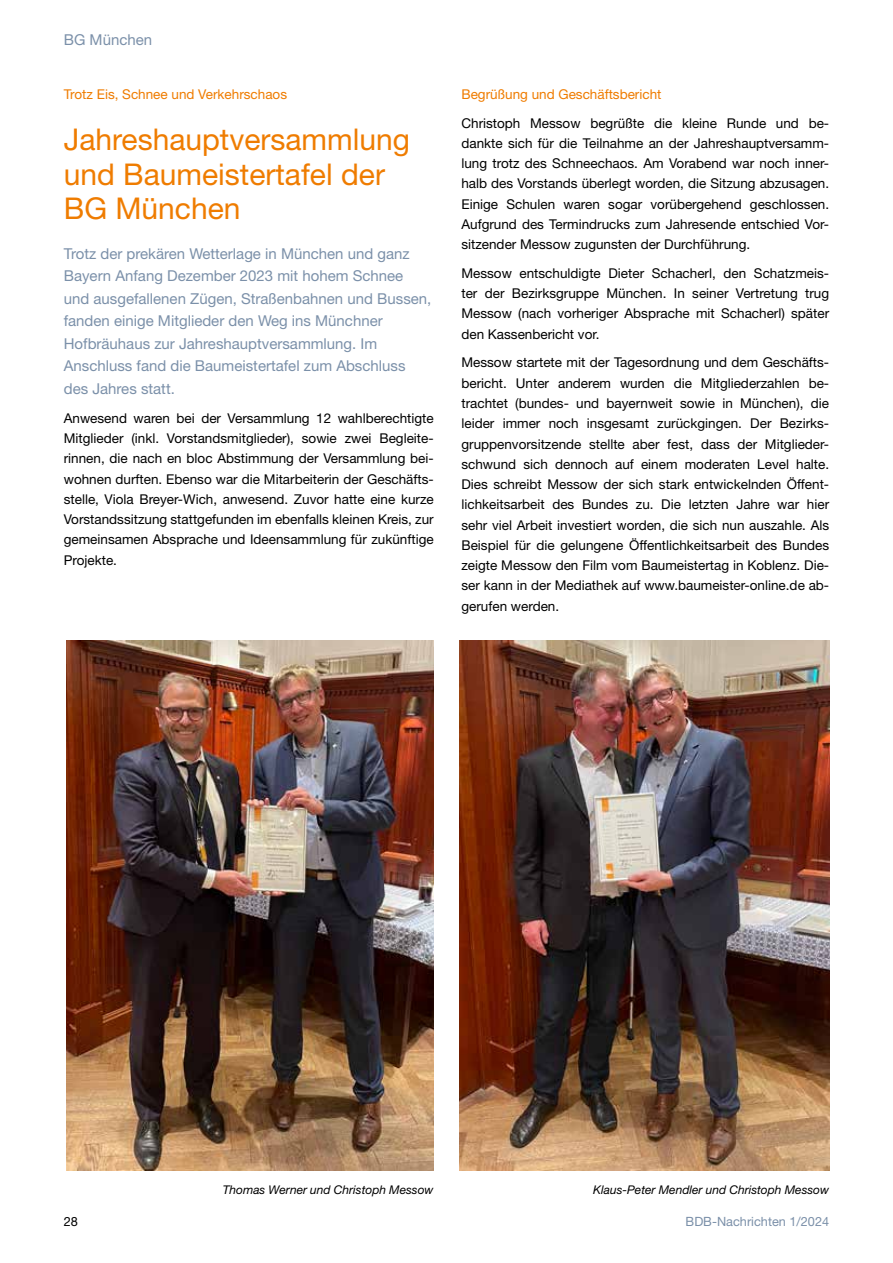
<style>
.page{position:relative;width:893px;height:1263px;background:#fff}
.page>*{position:absolute;margin:0;border:0;box-sizing:border-box;transform-origin:0 0}
.t1{font:30px/34.5px "Helvetica Neue LT Std";color:#ef7c00}
.t2{font:15px/22.5px "Helvetica Neue LT Std";color:#7b90a9}
.t3{font:13.5px/20.2px "Helvetica Neue LT Std";color:#000;text-align:justify}
.t4{font:13.5px "Helvetica Neue LT Std";color:#ef7c00}
.t5{font:12.75px "Helvetica Neue LT Std";color:#7b90a9}
.t6{font:12.75px "Helvetica Neue LT Std";color:#000}
.t7{font:italic 12px "Helvetica Neue LT Std";color:#000}
</style>
<div class="page">
<img style="left:67px;top:640px;width:367px;height:530px">
<img style="left:459px;top:640px;width:370px;height:530px">
<p class="t2" style="left:64px;top:28px;width:90px">BG München</p>
<p class="t4" style="left:64px;top:86px;width:225px">Trotz Eis, Schnee und Verkehrschaos</p>
<h1 class="t1" style="left:64px;top:122px;width:348px">Jahreshauptversammlung und Baumeistertafel der<br>BG München</h1>
<p class="t2" style="left:64px;top:242px;width:369px">Trotz der prekären Wetterlage in München und ganz Bayern Anfang Dezember 2023 mit hohem Schnee und ausgefallenen Zügen, Straßenbahnen und Bussen, fanden einige Mitglieder den Weg ins Münchner Hofbräuhaus zur Jahreshauptversammlung. Im Anschluss fand die Baumeistertafel zum Abschluss des Jahres statt.</p>
<p class="t3" style="left:64px;top:408px;width:371px">Anwesend waren bei der Versammlung 12 wahlberechtigte Mitglieder (inkl. Vorstandsmitglieder), sowie zwei Begleite&shy;rinnen, die nach en bloc Abstimmung der Versammlung bei&shy;wohnen durften. Ebenso war die Mitarbeiterin der Geschäfts&shy;stelle, Viola Breyer-Wich, anwesend. Zuvor hatte eine kurze Vorstandssitzung stattgefunden im ebenfalls kleinen Kreis, zur gemeinsamen Absprache und Ideensammlung für zukünftige Projekte.</p>
<p class="t4" style="left:461px;top:86px;width:202px">Begrüßung und Geschäftsbericht</p>
<p class="t3" style="left:461px;top:113px;width:369px">Christoph Messow begrüßte die kleine Runde und be&shy;dankte sich für die Teilnahme an der Jahreshauptversamm&shy;lung trotz des Schneechaos. Am Vorabend war noch inner&shy;halb des Vorstands überlegt worden, die Sitzung abzusagen.<br>Einige Schulen waren sogar vorübergehend geschlossen.<br>Aufgrund des Termindrucks zum Jahresende entschied Vor&shy;sitzender Messow zugunsten der Durchführung.</p>
<p class="t3" style="left:461px;top:263px;width:369px">Messow entschuldigte Dieter Schacherl, den Schatzmeis&shy;ter der Bezirksgruppe München. In seiner Vertretung trug Messow (nach vorheriger Absprache mit Schacherl) später den Kassenbericht vor.</p>
<p class="t3" style="left:461px;top:352px;width:369px">Messow startete mit der Tagesordnung und dem Geschäfts&shy;bericht. Unter anderem wurden die Mitgliederzahlen be&shy;trachtet (bundes- und bayernweit sowie in München), die leider immer noch insgesamt zurückgingen. Der Bezirks&shy;gruppenvorsitzende stellte aber fest, dass der Mitglieder&shy;schwund sich dennoch auf einem moderaten Level halte.<br>Dies schreibt Messow der sich stark entwickelnden Öffent&shy;lichkeitsarbeit des Bundes zu. Die letzten Jahre war hier sehr viel Arbeit investiert worden, die sich nun auszahle. Als Beispiel für die gelungene Öffentlichkeitsarbeit des Bundes zeigte Messow den Film vom Baumeistertag in Koblenz. Die&shy;ser kann in der Mediathek auf www.baumeister-online.de ab&shy;gerufen werden.</p>
<p class="t7" style="left:223px;top:1183px;width:212px">Thomas Werner und Christoph Messow</p>
<p class="t7" style="left:593px;top:1183px;width:238px">Klaus-Peter Mendler und Christoph Messow</p>
<p class="t6" style="left:64px;top:1214px;width:16px">28</p>
<p class="t5" style="left:686px;top:1214px;width:145px">BDB-Nachrichten 1/2024</p>
</div>
